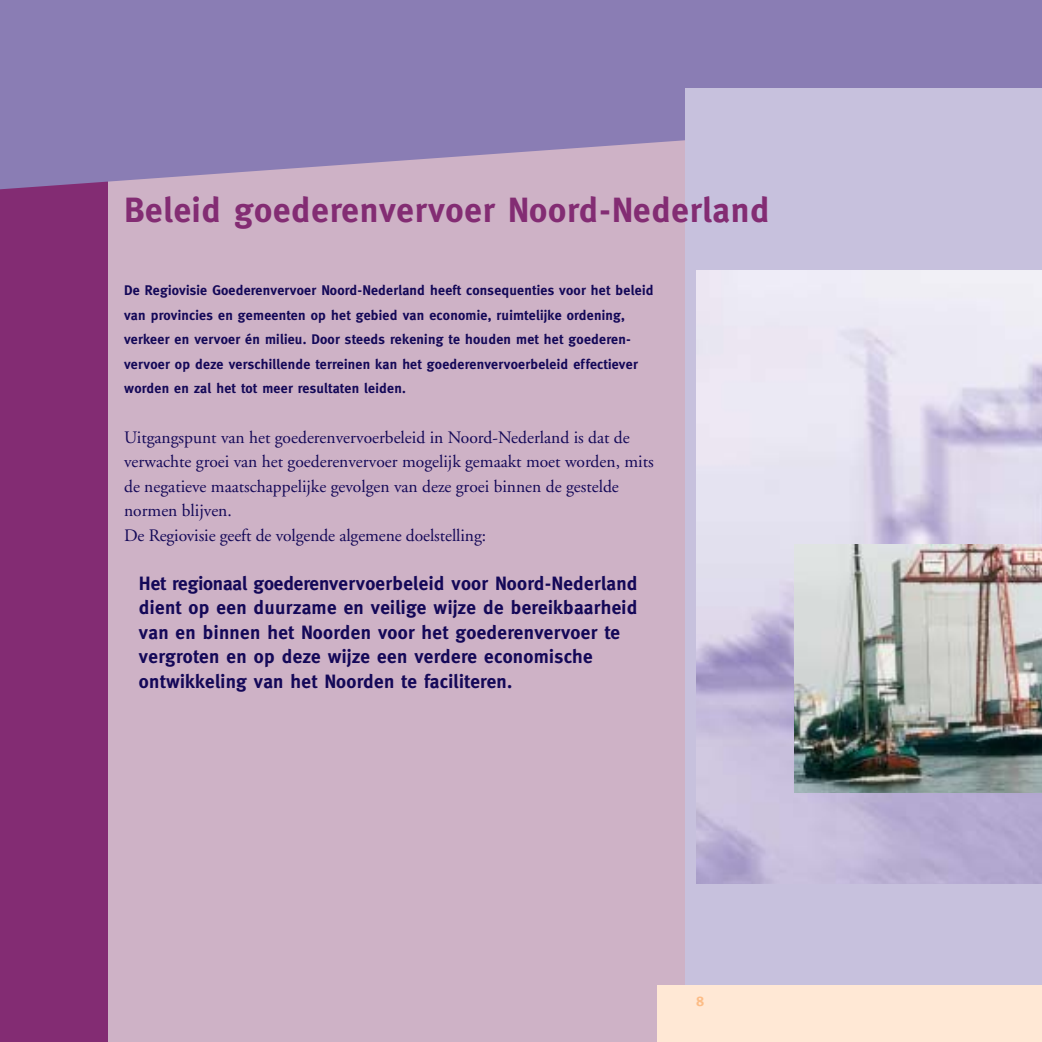
<style>
.page{position:relative;width:1042px;height:1042px;background:#fff}
.page>*{position:absolute;margin:0;border:0;box-sizing:border-box;transform-origin:0 0}
.t1{font:700 35px "Meta";letter-spacing:.02em;color:#832c73}
.t2{font:700 19.25px/24.5px "Meta";letter-spacing:.015em;color:#140858}
.t3{font:17.5px/24.5px "Adobe Garamond";color:#140858}
.t4{font:700 14px/24.5px "Meta";letter-spacing:.015em;color:#140858}
.t5{font:700 14px "Meta";color:#fcbc86}
</style>
<div class="page">
<div style="left:0;top:0;width:1041px;height:1041px;background:#ceb2c6"></div>
<div style="left:0;top:74px;width:108px;height:967px;background:#832c73"></div>
<svg style="left:0;top:0;width:1041px;height:190px;background:#9182b5"></svg>
<div style="left:685px;top:88px;width:356px;height:953px;background:#c7c1dd"></div>
<div style="left:656px;top:985px;width:385px;height:56px;background:#ffe8d5"></div>
<img style="left:696px;top:271px;width:345px;height:612px">
<img style="left:794px;top:544px;width:247px;height:248px">
<h1 class="t1" style="left:124px;top:197px;width:647px">Beleid goederenvervoer Noord-Nederland</h1>
<p class="t4" style="left:124px;top:280px;width:531px">De Regiovisie Goederenvervoer Noord-Nederland heeft consequenties voor het beleid van provincies en gemeenten op het gebied van economie, ruimtelijke ordening, verkeer en vervoer én milieu. Door steeds rekening te houden met het goederen&shy;vervoer op deze verschillende terreinen kan het goederenvervoerbeleid effectiever worden en zal het tot meer resultaten leiden.</p>
<p class="t3" style="left:124px;top:426px;width:531px">Uitgangspunt van het goederenvervoerbeleid in Noord-Nederland is dat de verwachte groei van het goederenvervoer mogelijk gemaakt moet worden, mits de negatieve maatschappelijke gevolgen van deze groei binnen de gestelde normen blijven.<br>De Regiovisie geeft de volgende algemene doelstelling:</p>
<p class="t2" style="left:139px;top:572px;width:500px">Het regionaal goederenvervoerbeleid voor Noord-Nederland dient op een duurzame en veilige wijze de bereikbaarheid van en binnen het Noorden voor het goederenvervoer te vergroten en op deze wijze een verdere economische ontwikkeling van het Noorden te faciliteren.</p>
<p class="t5" style="left:696px;top:996px;width:9px">8</p>
</div>
